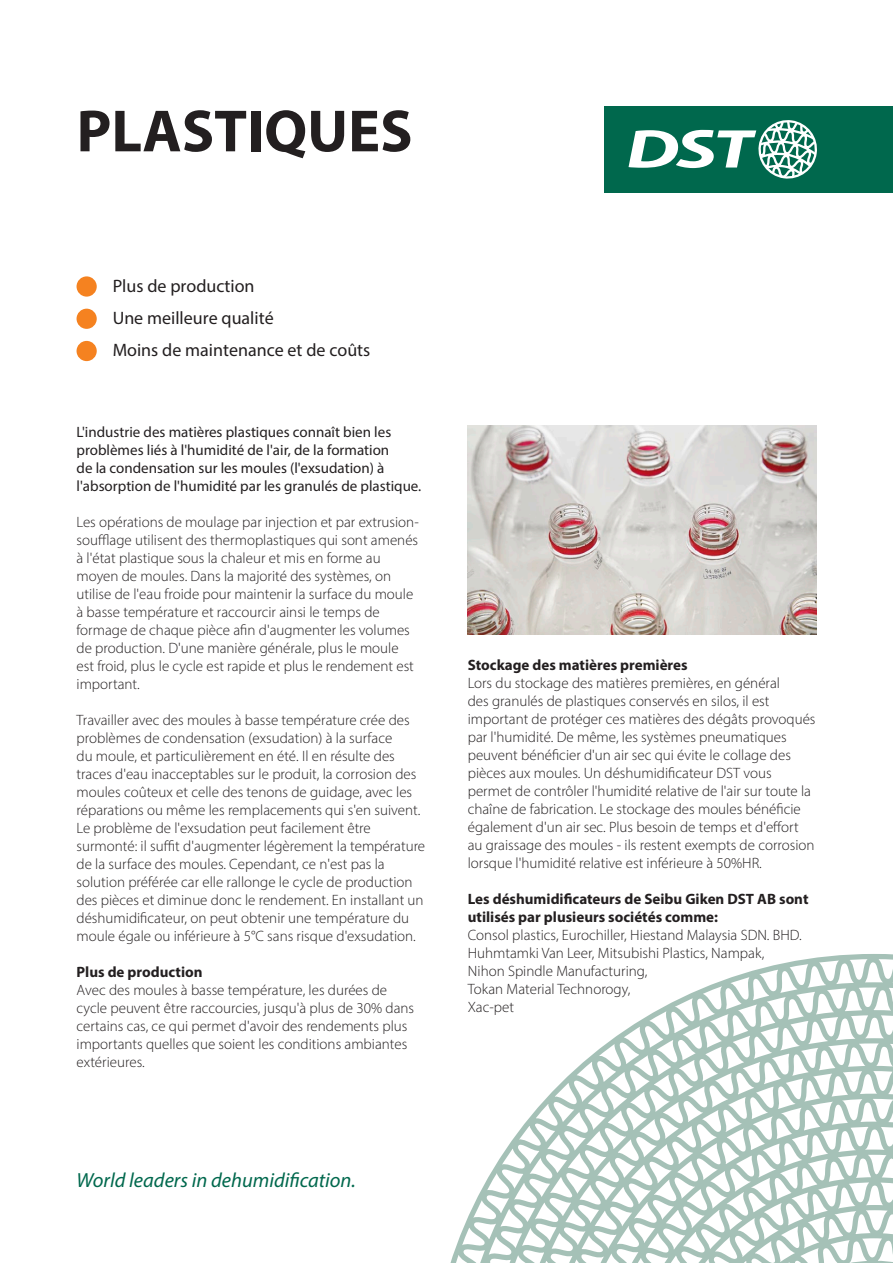
<style>
.page{position:relative;width:893px;height:1263px;background:#fff}
.page>*{position:absolute;margin:0;border:0;box-sizing:border-box;transform-origin:0 0}
.Application{font:700 60px "Myriad Pro";color:#231f20}
.Slogan{font:italic 20.55px "Myriad Pro";color:#00684d}
.Bullets{font:18px "Myriad Pro";color:#231f20}
.Body_text{font:300 15px/18px "Myriad Pro";color:#231f20}
.Preamble{font:15px/18px "Myriad Pro";color:#231f20}
.Body_text-2{font:700 15px/18px "Myriad Pro";color:#231f20}
</style>
<div class="page">
<img style="left:468px;top:425px;width:348px;height:209px">
<div style="left:604px;top:106px;width:289px;height:86px;background:#00684d"></div>
<svg style="left:628px;top:120px;width:189px;height:59px"></svg>
<div style="left:77px;top:276px;width:20px;height:21px;background:#f58220;border-radius:50%"></div>
<div style="left:77px;top:309px;width:20px;height:20px;background:#f58220;border-radius:50%"></div>
<div style="left:77px;top:341px;width:20px;height:20px;background:#f58220;border-radius:50%"></div>
<svg style="left:450px;top:954px;width:443px;height:309px"></svg>
<p class="Application" style="left:77px;top:92px;width:337px">PLASTIQUES</p>
<p class="Bullets" style="left:113px;top:275px;width:143px">Plus de production</p>
<p class="Bullets" style="left:113px;top:307px;width:163px">Une meilleure qualité</p>
<p class="Bullets" style="left:113px;top:339px;width:259px">Moins de maintenance et de coûts</p>
<p class="Preamble" style="left:77px;top:422px;width:346px">L'industrie des matières plastiques connaît bien les problèmes liés à l'humidité de l'air, de la formation<br>de la condensation sur les moules (l'exsudation) à l'absorption de l'humidité par les granulés de plastique.</p>
<p class="Body_text" style="left:77px;top:512px;width:344px">Les opérations de moulage par injection et par extrusion&shy;soufflage utilisent des thermoplastiques qui sont amenés à l'état plastique sous la chaleur et mis en forme au moyen de moules. Dans la majorité des systèmes, on utilise de l'eau froide pour maintenir la surface du moule à basse température et raccourcir ainsi le temps de formage de chaque pièce afin d'augmenter les volumes de production. D'une manière générale, plus le moule est froid, plus le cycle est rapide et plus le rendement est important.</p>
<p class="Body_text" style="left:77px;top:710px;width:345px">Travailler avec des moules à basse température crée des problèmes de condensation (exsudation) à la surface<br>du moule, et particulièrement en été. Il en résulte des traces d'eau inacceptables sur le produit, la corrosion des moules coûteux et celle des tenons de guidage, avec les réparations ou même les remplacements qui s'en suivent.</p>
<p class="Body_text" style="left:77px;top:818px;width:350px">Le problème de l'exsudation peut facilement être surmonté: il suffit d'augmenter légèrement la température de la surface des moules. Cependant, ce n'est pas la solution préférée car elle rallonge le cycle de production des pièces et diminue donc le rendement. En installant un déshumidificateur, on peut obtenir une température du moule égale ou inférieure à 5°C sans risque d'exsudation.</p>
<p class="Body_text-2" style="left:77px;top:962px;width:128px">Plus de production</p>
<p class="Body_text" style="left:77px;top:980px;width:339px">Avec des moules à basse température, les durées de cycle peuvent être raccourcies, jusqu'à plus de 30% dans certains cas, ce qui permet d'avoir des rendements plus importants quelles que soient les conditions ambiantes extérieures.</p>
<p class="Slogan" style="left:77px;top:1167px;width:281px">World leaders in dehumidification.</p>
<p class="Body_text-2" style="left:468px;top:656px;width:221px">Stockage des matières premières</p>
<p class="Body_text" style="left:468px;top:674px;width:349px">Lors du stockage des matières premières, en général<br>des granulés de plastiques conservés en silos, il est important de protéger ces matières des dégâts provoqués par l'humidité. De même, les systèmes pneumatiques peuvent bénéficier d'un air sec qui évite le collage des pièces aux moules. Un déshumidificateur DST vous permet de contrôler l'humidité relative de l'air sur toute la chaîne de fabrication. Le stockage des moules bénéficie également d'un air sec. Plus besoin de temps et d'effort au graissage des moules - ils restent exempts de corrosion lorsque l'humidité relative est inférieure à 50%HR.</p>
<p class="Body_text-2" style="left:468px;top:890px;width:342px">Les déshumidificateurs de Seibu Giken DST AB sont utilisés par plusieurs sociétés comme:</p>
<p class="Body_text" style="left:468px;top:926px;width:335px">Consol plastics, Eurochiller, Hiestand Malaysia SDN. BHD.<br>Huhmtamki Van Leer, Mitsubishi Plastics, Nampak,</p>
<p class="Body_text" style="left:468px;top:962px;width:181px">Nihon Spindle Manufacturing,</p>
<p class="Body_text" style="left:468px;top:980px;width:164px">Tokan Material Technorogy,</p>
<p class="Body_text" style="left:468px;top:998px;width:48px">Xac-pet</p>
</div>
